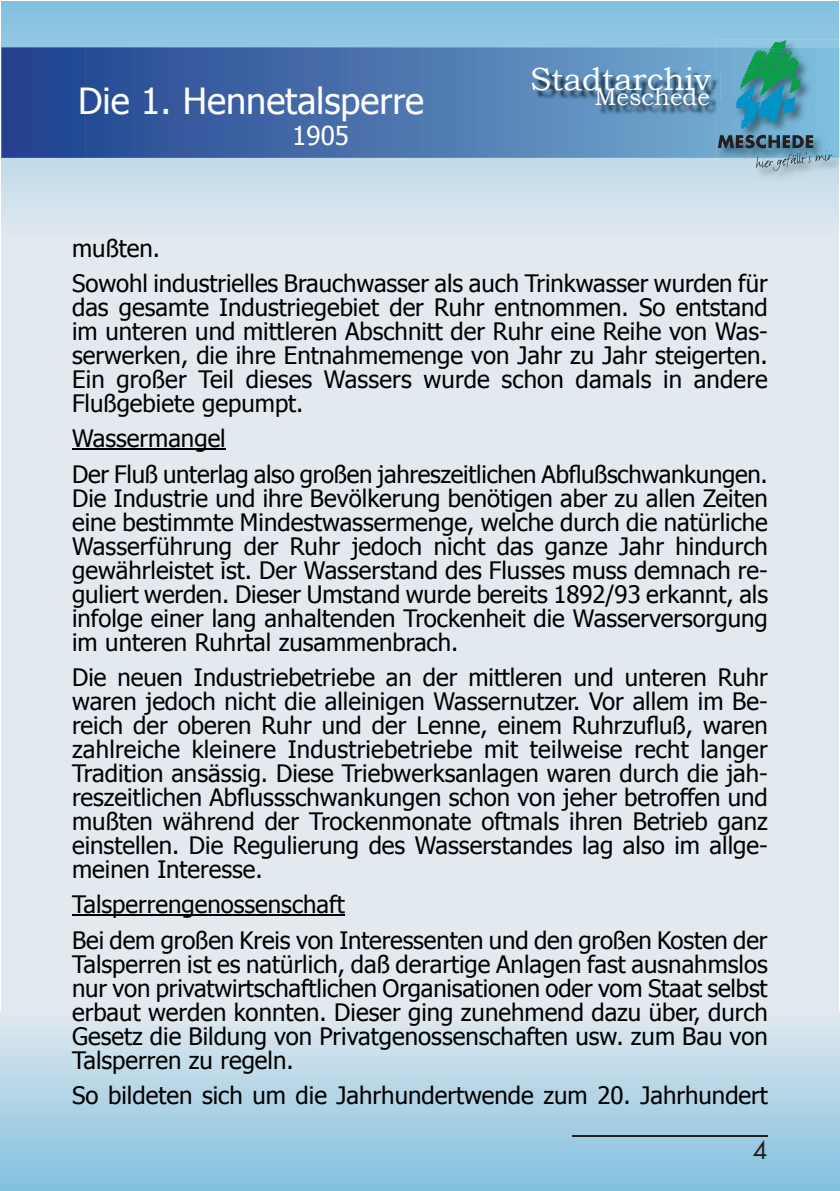
<style>
.page{position:relative;width:840px;height:1191px;background:#fff}
.page>*{position:absolute;margin:0;border:0;box-sizing:border-box;transform-origin:0 0}
.t1{font:36px "Tahoma";color:#fff}
.t2{font:32px "Bookman Old Style";color:#fff}
.t3{font:26px "Tahoma";color:#fff}
.t4{font:24px/24px "Tahoma";color:#000;text-align:justify}
.t5{font:24px "Bookman Old Style";color:#fff}
.t6{font:24px "Futura";color:#231f20}
</style>
<div class="page">
<div style="left:1px;top:1px;width:837px;height:1189px;background:#e2e9ef"></div>
<svg style="left:1px;top:1px;width:837px;height:216px"></svg>
<svg style="left:0;top:1010px;width:839px;height:181px"></svg>
<svg style="left:1px;top:47px;width:715px;height:111px;background:#456eaa"></svg>
<img style="left:533px;top:69px;width:183px;height:31px">
<img style="left:533px;top:69px;width:177px;height:21px">
<img style="left:597px;top:90px;width:119px;height:25px">
<img style="left:597px;top:90px;width:113px;height:1px">
<hr style="left:571px;top:1135px;width:196px;height:1px;background:#231f20">
<img style="left:716px;top:40px;width:123px;height:143px">
<img style="left:716px;top:47px;width:122px;height:111px">
<svg style="left:716px;top:90px;width:2px;height:25px"></svg>
<svg style="left:717px;top:135px;width:114px;height:36px;background:#7495a7"></svg>
<svg style="left:735px;top:40px;width:65px;height:89px;background:#3a9b9e"></svg>
<hr style="left:72px;top:448px;width:154px;height:2px;background:#000">
<hr style="left:72px;top:914px;width:272px;height:2px;background:#000">
<h1 class="t1" style="left:78px;top:77px;width:347px">Die 1. Hennetalsperre</h1>
<p class="t3" style="left:292px;top:118px;width:58px">1905</p>
<h2 class="t2" style="left:530px;top:58px;width:182px">Stadtarchiv</h2>
<p class="t5" style="left:594px;top:81px;width:117px">Meschede</p>
<p class="t4" style="left:72px;top:229px;width:696px;line-height:35.2px">mußten.<br>Sowohl industrielles Brauchwasser als auch Trinkwasser wurden für</p>
<p class="t4" style="left:72px;top:294px;width:697px">das gesamte Industriegebiet der Ruhr entnommen. So entstand im unteren und mittleren Abschnitt der Ruhr eine Reihe von Was&shy;serwerken, die ihre Entnahmemenge von Jahr zu Jahr steigerten.<br>Ein großer Teil dieses Wassers wurde schon damals in andere Flußgebiete gepumpt.</p>
<p class="t4" style="left:72px;top:419px;width:697px;line-height:35.4px">Wassermangel<br>Der Fluß unterlag also großen jahreszeitlichen Abflußschwankungen.</p>
<p class="t4" style="left:72px;top:484px;width:697px">Die Industrie und ihre Bevölkerung benötigen aber zu allen Zeiten eine bestimmte Mindestwassermenge, welche durch die natürliche Wasserführung der Ruhr jedoch nicht das ganze Jahr hindurch gewährleistet ist. Der Wasserstand des Flusses muss demnach re&shy;guliert werden. Dieser Umstand wurde bereits 1892/93 erkannt, als infolge einer lang anhaltenden Trockenheit die Wasserversorgung im unteren Ruhrtal zusammenbrach.</p>
<p class="t4" style="left:72px;top:664px;width:697px">Die neuen Industriebetriebe an der mittleren und unteren Ruhr waren jedoch nicht die alleinigen Wassernutzer. Vor allem im Be&shy;reich der oberen Ruhr und der Lenne, einem Ruhrzufluß, waren zahlreiche kleinere Industriebetriebe mit teilweise recht langer Tradition ansässig. Diese Triebwerksanlagen waren durch die jah&shy;reszeitlichen Abflussschwankungen schon von jeher betroffen und mußten während der Trockenmonate oftmals ihren Betrieb ganz einstellen. Die Regulierung des Wasserstandes lag also im allge&shy;meinen Interesse.</p>
<p class="t4" style="left:72px;top:885px;width:696px;line-height:35.2px">Talsperrengenossenschaft<br>Bei dem großen Kreis von Interessenten und den großen Kosten der</p>
<p class="t4" style="left:72px;top:950px;width:697px">Talsperren ist es natürlich, daß derartige Anlagen fast ausnahmslos nur von privatwirtschaftlichen Organisationen oder vom Staat selbst erbaut werden konnten. Dieser ging zunehmend dazu über, durch Gesetz die Bildung von Privatgenossenschaften usw. zum Bau von Talsperren zu regeln.</p>
<p class="t4" style="left:72px;top:1082px;width:697px">So bildeten sich um die Jahrhundertwende zum 20. Jahrhundert</p>
<p class="t6" style="left:752px;top:1133px;width:16px">4</p>
</div>
